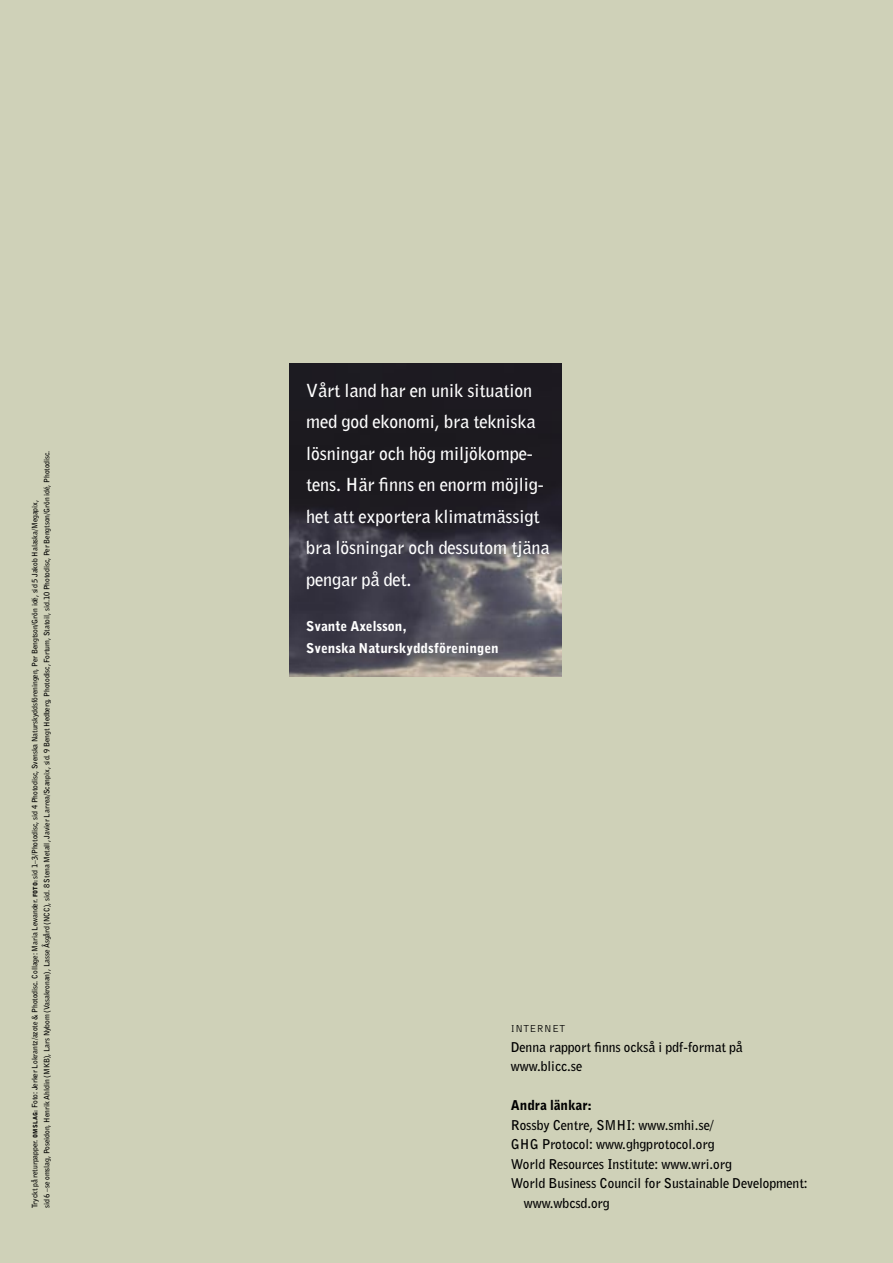
<style>
.page{position:relative;width:893px;height:1263px;background:#cfd1b8}
.page>*{position:absolute;margin:0;border:0;box-sizing:border-box;transform-origin:0 0}
.Bellruta{font:700 18px/31.5px "Bell Gothic BT";color:#fff}
.Bellruta-2{font:700 13.5px "Bell Gothic BT";color:#000}
.Bellruta-3{font:900 13.5px "Bell Gothic BT";color:#fff}
.Bellruta-4{font:900 13.5px "Bell Gothic BT";color:#000}
.Bellruta-5{font:10.5px "Bell Gothic BT";letter-spacing:.035em;color:#000}
.Bellruta-6{font:700 7.5px "Bell Gothic BT";color:#000}
.s1{font-weight:900;font-size:6px}
</style>
<div class="page">
<img style="left:289px;top:364px;width:272px;height:312px">
<p class="Bellruta-6" style="left:42px;top:1208px;width:759px;rotate:-90deg">sid 6 –se omslag, Poseidon, Henrik Ahldin (MKB), Lars Nybom (Vasakronan), Lasse Åsgård (NCC), sid. 8 Stena Metall, Javier Larrea/Scanpix, sid. 9 Bengt Hedberg, Photodisc, Fortum, Statoil, sid.10 Photodisc, Per Bengtson/Grön idé, Photodisc.</p>
<p class="Bellruta-6" style="left:30px;top:1208px;width:710px;rotate:-90deg">Tryckt på returpapper. <span class="s1">OMSLAG:</span> Foto: Jerker Lokrantz/azote &amp; Photodisc. Collage: Maria Lewander. <span class="s1">FOTO:</span> sid 1–3/Photodisc, sid 4 Photodisc, Svenska Naturskyddsföreningen, Per Bengtson/Grön idé, sid 5 Jakob Halaska/Megapix,</p>
<p class="Bellruta" style="left:306px;top:374px;width:245px">Vårt land har en unik situation med god ekonomi, bra tekniska lösningar och hög miljökompe&shy;tens. Här finns en enorm möjlig&shy;het att exportera klimatmässigt bra lösningar och dessutom tjäna pengar på det.</p>
<p class="Bellruta-3" style="left:306px;top:618px;width:102px">Svante Axelsson,</p>
<p class="Bellruta-3" style="left:306px;top:640px;width:194px">Svenska Naturskyddsföreningen</p>
<p class="Bellruta-5" style="left:511px;top:1022px;width:56px">INTERNET</p>
<p class="Bellruta-2" style="left:511px;top:1038px;width:233px">Denna rapport finns också i pdf-format på</p>
<p class="Bellruta-2" style="left:511px;top:1057px;width:73px">www.blicc.se</p>
<p class="Bellruta-4" style="left:511px;top:1097px;width:83px">Andra länkar:</p>
<p class="Bellruta-2" style="left:511px;top:1116px;width:204px">Rossby Centre, SMHI: www.smhi.se/</p>
<p class="Bellruta-2" style="left:511px;top:1135px;width:205px">GHG Protocol: www.ghgprotocol.org</p>
<p class="Bellruta-2" style="left:511px;top:1155px;width:222px">World Resources Institute: www.wri.org</p>
<p class="Bellruta-2" style="left:511px;top:1174px;width:298px">World Business Council for Sustainable Development:</p>
<p class="Bellruta-2" style="left:524px;top:1194px;width:87px">www.wbcsd.org</p>
</div>
